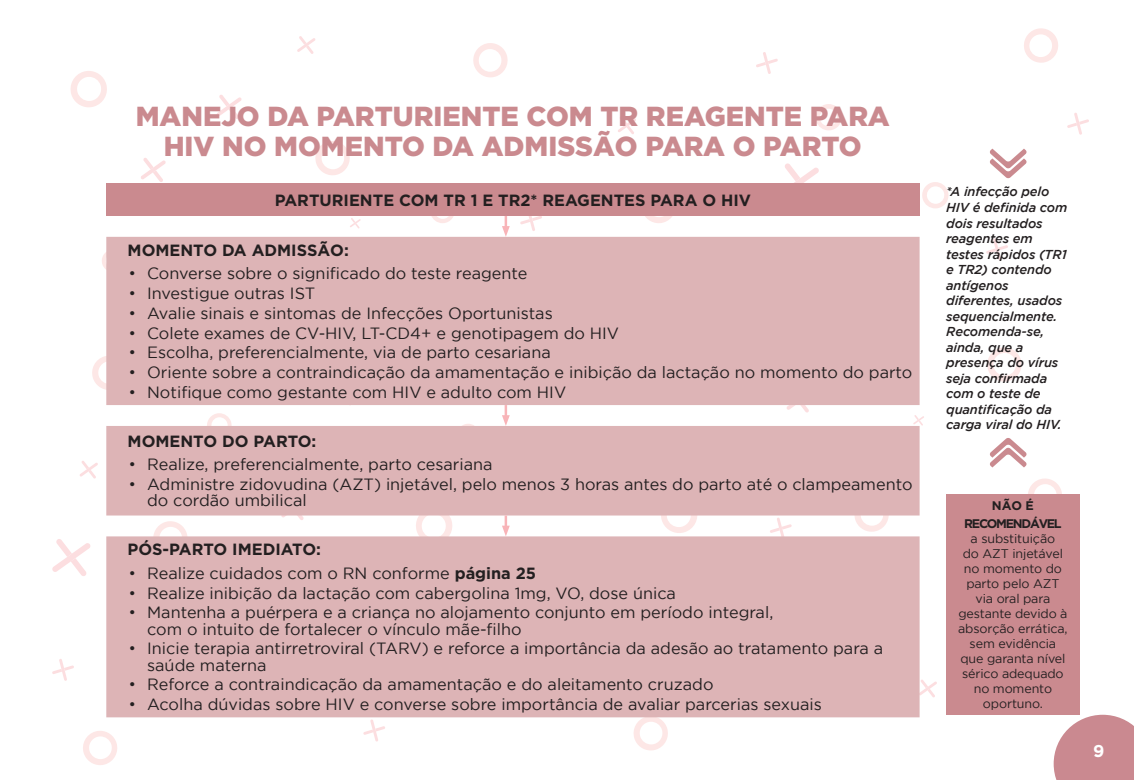
<style>
.page{position:relative;width:1134px;height:780px;background:#fff}
.page>*{position:absolute;margin:0;border:0;box-sizing:border-box;transform-origin:0 0}
.t1{font:900 27.5px/30px "Gotham";color:#ca8a8f;text-align:center}
.t2{font:700 17px "Gotham";color:#fff}
.t3{font:16.25px/16.2px "Gotham";color:#231f20}
.t4{font:700 16.25px "Gotham";color:#231f20}
.t5{font:italic 500 12.88px/15.5px "Gotham";letter-spacing:-.01em;color:#231f20}
.t6{font:12.5px/15px "Gotham";letter-spacing:-.01em;color:#231f20;text-align:center}
.t7{font:700 12.5px/17.2px "Gotham";letter-spacing:-.1em;color:#231f20;text-align:center}
.s1{font-family:"Arial"}
.s2{font-weight:700}
</style>
<div class="page">
<svg style="left:520px;top:216px;width:22px;height:15px"></svg>
<svg style="left:756px;top:52px;width:22px;height:22px"></svg>
<svg style="left:350px;top:218px;width:11px;height:10px"></svg>
<svg style="left:618px;top:116px;width:18px;height:18px"></svg>
<svg style="left:473px;top:43px;width:35px;height:34px"></svg>
<svg style="left:1067px;top:113px;width:22px;height:22px"></svg>
<svg style="left:1024px;top:28px;width:34px;height:35px"></svg>
<svg style="left:815px;top:104px;width:27px;height:26px"></svg>
<svg style="left:363px;top:719px;width:22px;height:22px"></svg>
<svg style="left:632px;top:717px;width:38px;height:33px"></svg>
<svg style="left:52px;top:659px;width:22px;height:21px"></svg>
<svg style="left:83px;top:731px;width:34px;height:34px"></svg>
<svg style="left:986px;top:238px;width:22px;height:22px"></svg>
<svg style="left:919px;top:416px;width:5px;height:9px"></svg>
<svg style="left:141px;top:158px;width:25px;height:24px"></svg>
<svg style="left:217px;top:95px;width:25px;height:24px"></svg>
<svg style="left:80px;top:461px;width:18px;height:17px"></svg>
<svg style="left:987px;top:347px;width:35px;height:34px"></svg>
<svg style="left:922px;top:182px;width:27px;height:26px"></svg>
<svg style="left:102px;top:252px;width:4px;height:17px"></svg>
<svg style="left:70px;top:71px;width:37px;height:36px"></svg>
<svg style="left:1028px;top:478px;width:34px;height:16px"></svg>
<svg style="left:919px;top:679px;width:18px;height:18px"></svg>
<svg style="left:92px;top:356px;width:14px;height:34px"></svg>
<svg style="left:52px;top:539px;width:39px;height:37px"></svg>
<svg style="left:297px;top:36px;width:19px;height:18px"></svg>
<svg style="left:315px;top:141px;width:35px;height:34px"></svg>
<svg style="left:645px;top:216px;width:27px;height:7px"></svg>
<svg style="left:431px;top:216px;width:23px;height:7px"></svg>
<svg style="left:785px;top:163px;width:34px;height:20px"></svg>
<svg style="left:1054px;top:714px;width:80px;height:66px"></svg>
<div style="left:946px;top:494px;width:134px;height:220px;background:#ca8a8f"></div>
<svg style="left:990px;top:149px;width:37px;height:29px"></svg>
<svg style="left:990px;top:438px;width:37px;height:29px"></svg>
<div style="left:106px;top:183px;width:813px;height:33px;background:#ca8a8f"></div>
<svg style="left:106px;top:237px;width:813px;height:480px;fill:#ddb4b6"></svg>
<svg style="left:502px;top:216px;width:8px;height:21px"></svg>
<svg style="left:502px;top:405px;width:8px;height:21px"></svg>
<svg style="left:502px;top:515px;width:8px;height:21px"></svg>
<h1 class="t1" style="left:136px;top:101px;width:755px">MANEJO DA PARTURIENTE COM TR REAGENTE PARA<br>HIV NO MOMENTO DA ADMISSÃO PARA O PARTO</h1>
<p class="t4" style="left:275px;top:190px;width:478px">PARTURIENTE COM TR 1 E TR2* REAGENTES PARA O HIV</p>
<p class="t4" style="left:128px;top:241px;width:223px">MOMENTO DA ADMISSÃO:</p>
<p class="t3" style="left:130px;top:265px;width:399px"><span class="s1">•</span> Converse sobre o significado do teste reagente</p>
<p class="t3" style="left:130px;top:285px;width:187px"><span class="s1">•</span> Investigue outras IST</p>
<p class="t3" style="left:130px;top:304px;width:425px"><span class="s1">•</span> Avalie sinais e sintomas de Infecções Oportunistas</p>
<p class="t3" style="left:130px;top:324px;width:491px"><span class="s1">•</span> Colete exames de CV-HIV, LT-CD4+ e genotipagem do HIV</p>
<p class="t3" style="left:130px;top:344px;width:423px"><span class="s1">•</span> Escolha, preferencialmente, via de parto cesariana</p>
<p class="t3" style="left:130px;top:364px;width:784px"><span class="s1">•</span> Oriente sobre a contraindicação da amamentação e inibição da lactação no momento do parto</p>
<p class="t3" style="left:130px;top:384px;width:438px"><span class="s1">•</span> Notifique como gestante com HIV e adulto com HIV</p>
<p class="t4" style="left:128px;top:432px;width:190px">MOMENTO DO PARTO:</p>
<p class="t3" style="left:130px;top:456px;width:364px"><span class="s1">•</span> Realize, preferencialmente, parto cesariana</p>
<p class="t3" style="left:147px;top:476px;width:767px;text-indent:-18px"><span class="s1">•</span> Administre zidovudina (AZT) injetável, pelo menos 3 horas antes do parto até o clampeamento do cordão umbilical</p>
<p class="t4" style="left:128px;top:540px;width:195px">PÓS-PARTO IMEDIATO:</p>
<p class="t3" style="left:130px;top:564px;width:408px"><span class="s1">•</span> Realize cuidados com o RN conforme <span class="s2">página 25</span></p>
<p class="t3" style="left:130px;top:584px;width:548px"><span class="s1">•</span> Realize inibição da lactação com cabergolina 1mg, VO, dose única</p>
<p class="t3" style="left:147px;top:604px;width:628px;text-indent:-18px"><span class="s1">•</span> Mantenha a puérpera e a criança no alojamento conjunto em período integral, com o intuito de fortalecer o vínculo mãe-filho</p>
<p class="t3" style="left:147px;top:640px;width:737px;text-indent:-18px"><span class="s1">•</span> Inicie terapia antirretroviral (TARV) e reforce a importância da adesão ao tratamento para a saúde materna</p>
<p class="t3" style="left:130px;top:676px;width:585px"><span class="s1">•</span> Reforce a contraindicação da amamentação e do aleitamento cruzado</p>
<p class="t3" style="left:130px;top:696px;width:694px"><span class="s1">•</span> Acolha dúvidas sobre HIV e converse sobre importância de avaliar parcerias sexuais</p>
<p class="t5" style="left:946px;top:184px;width:123px">*A infecção pelo<br>HIV é definida com dois resultados reagentes em testes rápidos (TR1 e TR2) contendo antígenos diferentes, usados sequencialmente.<br>Recomenda-se, ainda, que a presença do vírus seja confirmada com o teste de quantificação da carga viral do HIV.</p>
<p class="t7" style="left:964px;top:497px;width:99px">NÃO É<br>RECOMENDÁVEL</p>
<p class="t6" style="left:958px;top:530px;width:111px">a substituição<br>do AZT injetável no momento do parto pelo AZT via oral para gestante devido à absorção errática, sem evidência que garanta nível sérico adequado no momento oportuno.</p>
<p class="t2" style="left:1093px;top:741px;width:13px">9</p>
</div>
